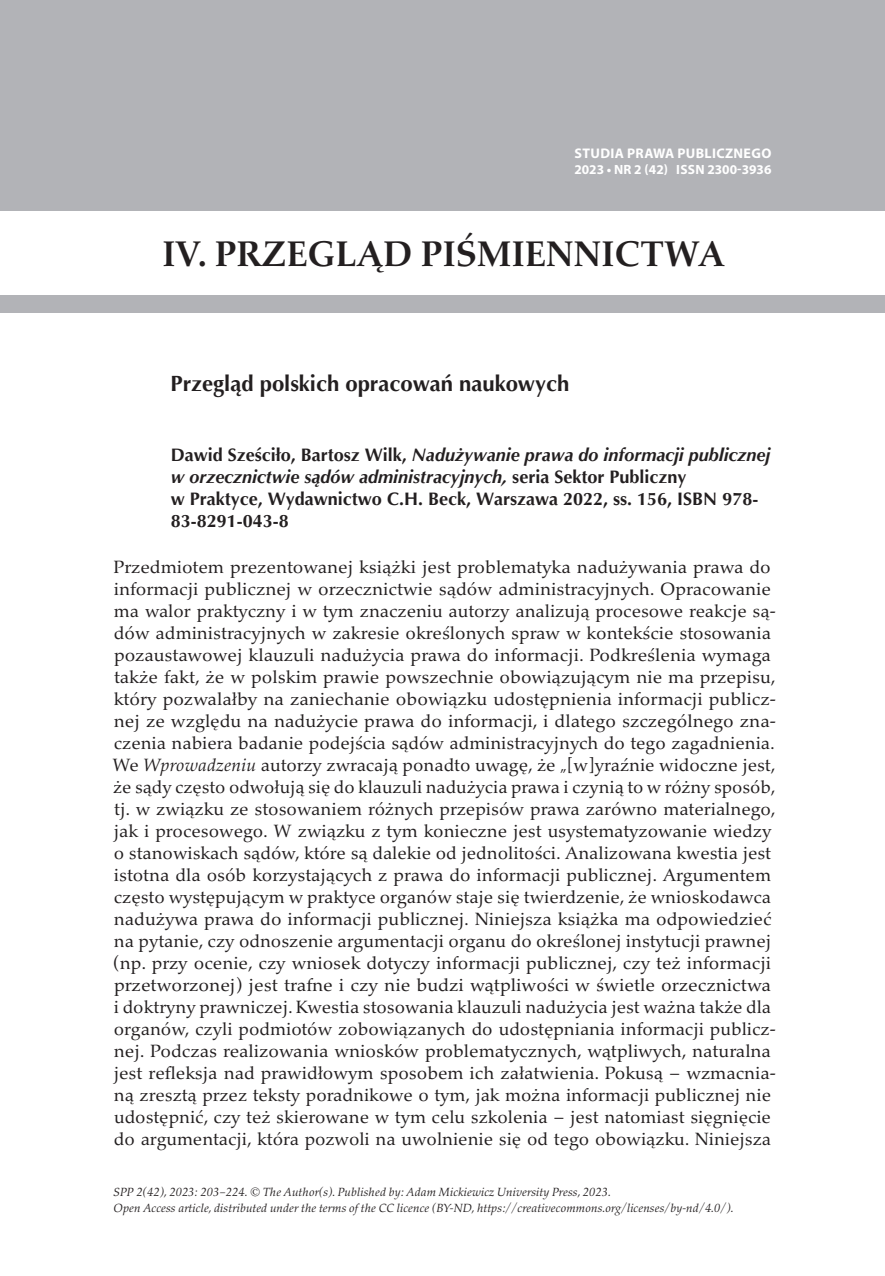
<style>
.page{position:relative;width:885px;height:1276px;background:#fff}
.page>*{position:absolute;margin:0;border:0;box-sizing:border-box;transform-origin:0 0}
.t1{font:700 36px "Palatino Nova Pro";color:#231f20}
.t2{font:700 22px "Optima";color:#231f20}
.t3{font:18px/22px "Palatino Nova Pro";color:#231f20}
.t4{font:700 18px/22px "Optima";color:#231f20}
.t5{font:700 14px "Myriad Pro";letter-spacing:.025em;color:#fff}
.t6{font:700 13.4px "Myriad Pro";color:#fff}
.t7{font:italic 12px/16px "Palatino Nova Pro";color:#231f20}
.s1{font-style:italic}
</style>
<div class="page">
<div style="left:0;top:0;width:884px;height:211px;background:#b2b3b7"></div>
<div style="left:0;top:296px;width:884px;height:17px;background:#b2b3b7"></div>
<p class="t5" style="left:574px;top:144px;width:198px">STUDIA PRAWA PUBLICZNEGO</p>
<p class="t6" style="left:574px;top:161px;width:198px">2023 • NR 2 (42) ISSN 2300-3936</p>
<h1 class="t1" style="left:162px;top:233px;width:563px">IV. PRZEGLĄD PIŚMIENNICTWA</h1>
<p class="t2" style="left:170px;top:369px;width:400px">Przegląd polskich opracowań naukowych</p>
<p class="t4" style="left:171px;top:444px;width:601px">Dawid Sześciło, Bartosz Wilk, <span class="s1">Nadużywanie prawa do informacji publicznej w orzecznictwie sądów administracyjnych,</span> seria Sektor Publiczny<br>w Praktyce, Wydawnictwo C.H. Beck, Warszawa 2022, ss. 156, ISBN 978- 83-8291-043-8</p>
<p class="t3" style="left:113px;top:556px;width:664px">Przedmiotem prezentowanej książki jest problematyka nadużywania prawa do informacji publicznej w orzecznictwie sądów administracyjnych. Opracowanie ma walor praktyczny i w tym znaczeniu autorzy analizują procesowe reakcje są&shy;dów administracyjnych w zakresie określonych spraw w kontekście stosowania pozaustawowej klauzuli nadużycia prawa do informacji. Podkreślenia wymaga także fakt, że w polskim prawie powszechnie obowiązującym nie ma przepisu, który pozwalałby na zaniechanie obowiązku udostępnienia informacji publicz&shy;nej ze względu na nadużycie prawa do informacji, i dlatego szczególnego zna&shy;czenia nabiera badanie podejścia sądów administracyjnych do tego zagadnienia.<br>We <span class="s1">Wprowadzeniu</span> autorzy zwracają ponadto uwagę, że „[w]yraźnie widoczne jest, że sądy często odwołują się do klauzuli nadużycia prawa i czynią to w różny sposób, tj. w związku ze stosowaniem różnych przepisów prawa zarówno materialnego, jak i procesowego. W związku z tym konieczne jest usystematyzowanie wiedzy o stanowiskach sądów, które są dalekie od jednolitości. Analizowana kwestia jest istotna dla osób korzystających z prawa do informacji publicznej. Argumentem często występującym w praktyce organów staje się twierdzenie, że wnioskodawca nadużywa prawa do informacji publicznej. Niniejsza książka ma odpowiedzieć na pytanie, czy odnoszenie argumentacji organu do określonej instytucji prawnej (np. przy ocenie, czy wniosek dotyczy informacji publicznej, czy też informacji przetworzonej) jest trafne i czy nie budzi wątpliwości w świetle orzecznictwa i doktryny prawniczej. Kwestia stosowania klauzuli nadużycia jest ważna także dla organów, czyli podmiotów zobowiązanych do udostępniania informacji publicz&shy;nej. Podczas realizowania wniosków problematycznych, wątpliwych, naturalna jest refleksja nad prawidłowym sposobem ich załatwienia. Pokusą – wzmacnia&shy;ną zresztą przez teksty poradnikowe o tym, jak można informacji publicznej nie udostępnić, czy też skierowane w tym celu szkolenia – jest natomiast sięgnięcie do argumentacji, która pozwoli na uwolnienie się od tego obowiązku. Niniejsza</p>
<p class="t7" style="left:113px;top:1184px;width:622px">SPP 2(42), 2023: 203–224. © The Author(s). Published by: Adam Mickiewicz University Press, 2023.<br>Open Access article, distributed under the terms of the CC licence (BY-ND, https://creativecommons.org/licenses/by-nd/4.0/).</p>
</div>
